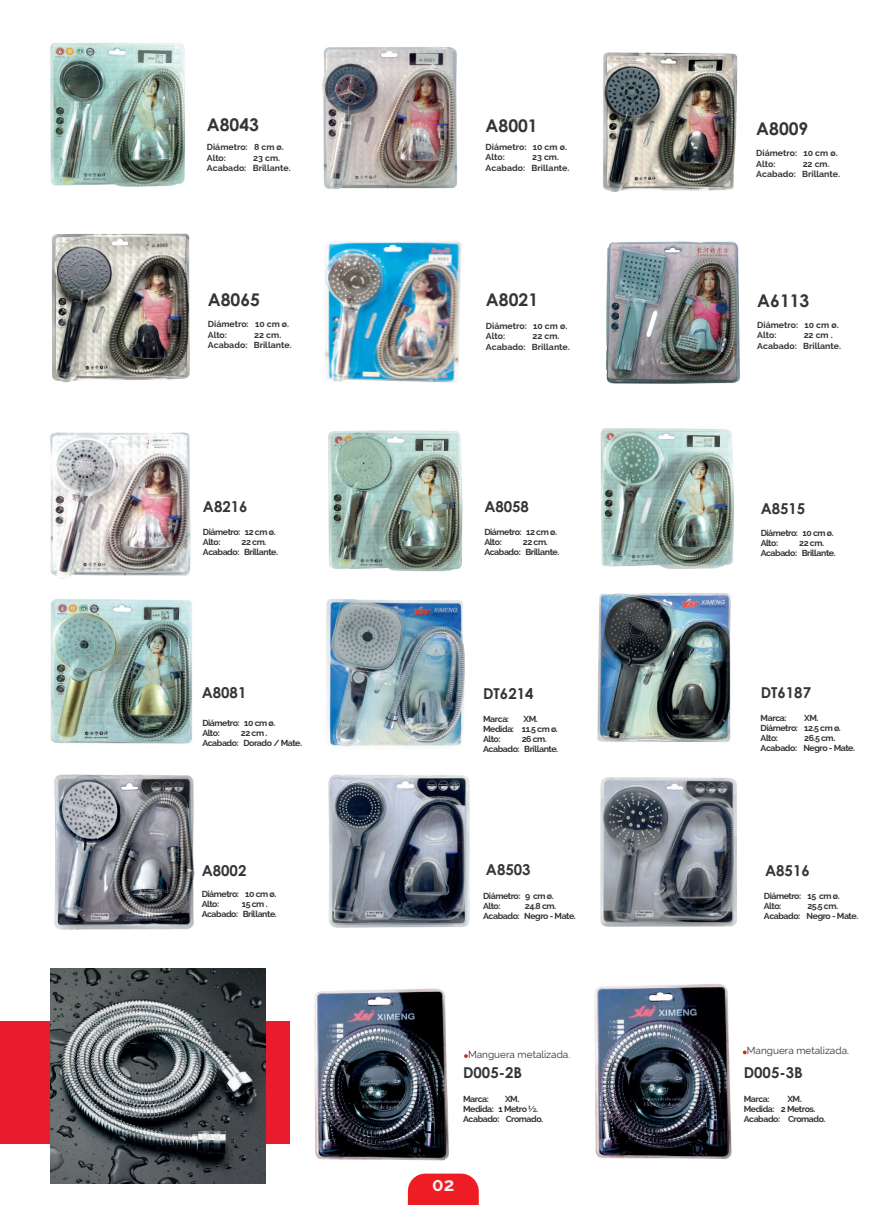
<style>
.page{position:relative;width:886px;height:1205px;background:#fff}
.page>*{position:absolute;margin:0;border:0;box-sizing:border-box;transform-origin:0 0}
.t1{font:700 18.75px "Raleway";color:#f2f3f4}
.t2{font:700 17.5px "Century Gothic";color:#333638}
.t3{font:700 15px "Century Gothic";color:#333638}
.t4{font:10px "Raleway";color:#333638}
.t5{font:700 8.75px/10px "Raleway";letter-spacing:-.05em;color:#333638}
.t6{font:700 8.75px/10.5px "Raleway";color:#333638}
.t7{font:700 8.75px/10.5px "Raleway";letter-spacing:-.005em;color:#333638}
</style>
<div class="page">
<img style="left:600px;top:428px;width:134px;height:141px">
<img style="left:328px;top:774px;width:142px;height:154px">
<img style="left:600px;top:777px;width:137px;height:150px">
<svg style="left:465px;top:1054px;width:3px;height:4px"></svg>
<img style="left:597px;top:593px;width:134px;height:150px">
<img style="left:54px;top:774px;width:141px;height:156px">
<img style="left:50px;top:432px;width:141px;height:147px">
<img style="left:328px;top:430px;width:135px;height:142px">
<img style="left:50px;top:599px;width:143px;height:145px">
<img style="left:326px;top:599px;width:139px;height:148px">
<img style="left:594px;top:983px;width:153px;height:176px">
<img style="left:314px;top:988px;width:151px;height:173px">
<img style="left:50px;top:43px;width:135px;height:144px">
<img style="left:322px;top:47px;width:136px;height:143px">
<img style="left:603px;top:52px;width:135px;height:140px">
<img style="left:51px;top:233px;width:139px;height:150px">
<img style="left:325px;top:241px;width:137px;height:142px">
<img style="left:606px;top:241px;width:134px;height:143px">
<svg style="left:408px;top:1173px;width:71px;height:32px;background:#ef2f34"></svg>
<div style="left:0;top:1021px;width:290px;height:122px;background:#e81c2c"></div>
<img style="left:50px;top:968px;width:216px;height:216px">
<h2 class="t2" style="left:207px;top:111px;width:54px">A8043</h2>
<p class="t7" style="left:207px;top:142px;width:78px">Diámetro: 8 cm ø.<br>Alto:</p>
<p class="t6" style="left:207px;top:153px;width:85px;text-indent:46px">23 cm.<br>Acabado: Brillante.</p>
<h2 class="t2" style="left:486px;top:112px;width:54px">A8001</h2>
<p class="t6" style="left:486px;top:142px;width:83px">Diámetro: 10 cm ø.<br>Alto:</p>
<p class="t6" style="left:486px;top:152px;width:85px;text-indent:46px">23 cm.<br>Acabado: Brillante.</p>
<h2 class="t2" style="left:756px;top:115px;width:54px">A8009</h2>
<p class="t6" style="left:756px;top:148px;width:83px">Diámetro: 10 cm ø.<br>Alto:</p>
<p class="t6" style="left:756px;top:158px;width:85px;text-indent:46px">22 cm.<br>Acabado: Brillante.</p>
<h2 class="t2" style="left:208px;top:286px;width:54px">A8065</h2>
<p class="t6" style="left:208px;top:319px;width:83px">Diámetro: 10 cm ø.<br>Alto:</p>
<p class="t6" style="left:208px;top:329px;width:85px;text-indent:46px">22 cm.<br>Acabado: Brillante.</p>
<h2 class="t2" style="left:486px;top:287px;width:54px">A8021</h2>
<p class="t6" style="left:486px;top:321px;width:83px">Diámetro: 10 cm ø.<br>Alto:</p>
<p class="t6" style="left:486px;top:331px;width:85px;text-indent:46px">22 cm.<br>Acabado: Brillante.</p>
<h2 class="t2" style="left:757px;top:287px;width:54px">A6113</h2>
<p class="t6" style="left:757px;top:320px;width:83px">Diámetro: 10 cm ø.<br>Alto:</p>
<p class="t6" style="left:757px;top:330px;width:85px;text-indent:46px">22 cm .<br>Acabado: Brillante.</p>
<h3 class="t3" style="left:203px;top:495px;width:46px">A8216</h3>
<p class="t5" style="left:203px;top:527px;width:74px">Diámetro: 12 cm ø.<br>Alto:</p>
<p class="t5" style="left:203px;top:537px;width:77px;text-indent:39px">22 cm.<br>Acabado: Brillante.</p>
<h3 class="t3" style="left:484px;top:495px;width:46px">A8058</h3>
<p class="t5" style="left:484px;top:527px;width:74px">Diámetro: 12 cm ø.<br>Alto:</p>
<p class="t5" style="left:484px;top:537px;width:77px;text-indent:39px">22 cm.<br>Acabado: Brillante.</p>
<h3 class="t3" style="left:761px;top:497px;width:46px">A8515</h3>
<p class="t5" style="left:761px;top:528px;width:75px">Diámetro: 10 cm ø.<br>Alto:</p>
<p class="t5" style="left:761px;top:538px;width:77px;text-indent:39px">22 cm.<br>Acabado: Brillante.</p>
<h3 class="t3" style="left:202px;top:681px;width:46px">A8081</h3>
<p class="t5" style="left:202px;top:718px;width:75px">Diámetro: 10 cm ø.<br>Alto:</p>
<p class="t5" style="left:202px;top:728px;width:101px;text-align:center">22 cm .<br>Acabado: Dorado / Mate.</p>
<h3 class="t3" style="left:483px;top:682px;width:52px">DT6214</h3>
<p class="t5" style="left:483px;top:713px;width:27px">Marca:</p>
<p class="t5" style="left:483px;top:713px;width:76px;text-indent:40px">XM.<br>Medida: 11.5 cm ø.<br>Alto:</p>
<p class="t5" style="left:483px;top:733px;width:77px;text-indent:39px">26 cm.<br>Acabado: Brillante.</p>
<h3 class="t3" style="left:761px;top:681px;width:52px">DT6187</h3>
<p class="t5" style="left:761px;top:713px;width:82px;text-indent:44px">XM.<br>Diámetro: 12.5 cm ø.<br>Alto:</p>
<p class="t5" style="left:761px;top:713px;width:27px">Marca:</p>
<p class="t5" style="left:761px;top:733px;width:96px;text-indent:43px">26.5 cm.<br>Acabado: Negro - Mate.</p>
<h3 class="t3" style="left:202px;top:859px;width:46px">A8002</h3>
<p class="t5" style="left:202px;top:889px;width:76px">Diámetro: 10 cm ø.<br>Alto:</p>
<p class="t5" style="left:202px;top:899px;width:77px;text-indent:40px">15 cm .<br>Acabado: Brillante.</p>
<h3 class="t3" style="left:486px;top:858px;width:46px">A8503</h3>
<p class="t5" style="left:483px;top:891px;width:72px">Diámetro: 9 cm ø.<br>Alto:</p>
<p class="t5" style="left:483px;top:901px;width:94px;text-indent:42px">24.8 cm.<br>Acabado: Negro - Mate.</p>
<h3 class="t3" style="left:765px;top:859px;width:46px">A8516</h3>
<p class="t5" style="left:764px;top:890px;width:77px">Diámetro: 15 cm ø.<br>Alto:</p>
<p class="t5" style="left:764px;top:900px;width:96px;text-indent:43px">25.5 cm.<br>Acabado: Negro - Mate.</p>
<p class="t4" style="left:468px;top:1048px;width:104px">Manguera metalizada.</p>
<p class="t4" style="left:747px;top:1045px;width:104px">Manguera metalizada.</p>
<h3 class="t3" style="left:463px;top:1061px;width:61px">D005-2B</h3>
<p class="t5" style="left:463px;top:1094px;width:82px;text-indent:42px">XM.<br>Medida: 1 Metro ½.<br>Acabado: Cromado.</p>
<p class="t5" style="left:463px;top:1094px;width:27px">Marca:</p>
<h3 class="t3" style="left:744px;top:1061px;width:61px">D005-3B</h3>
<p class="t5" style="left:744px;top:1093px;width:27px">Marca:</p>
<p class="t5" style="left:744px;top:1093px;width:83px;text-indent:44px">XM.<br>Medida: 2 Metros.<br>Acabado: Cromado.</p>
<h1 class="t1" style="left:432px;top:1173px;width:24px">02</h1>
</div>
